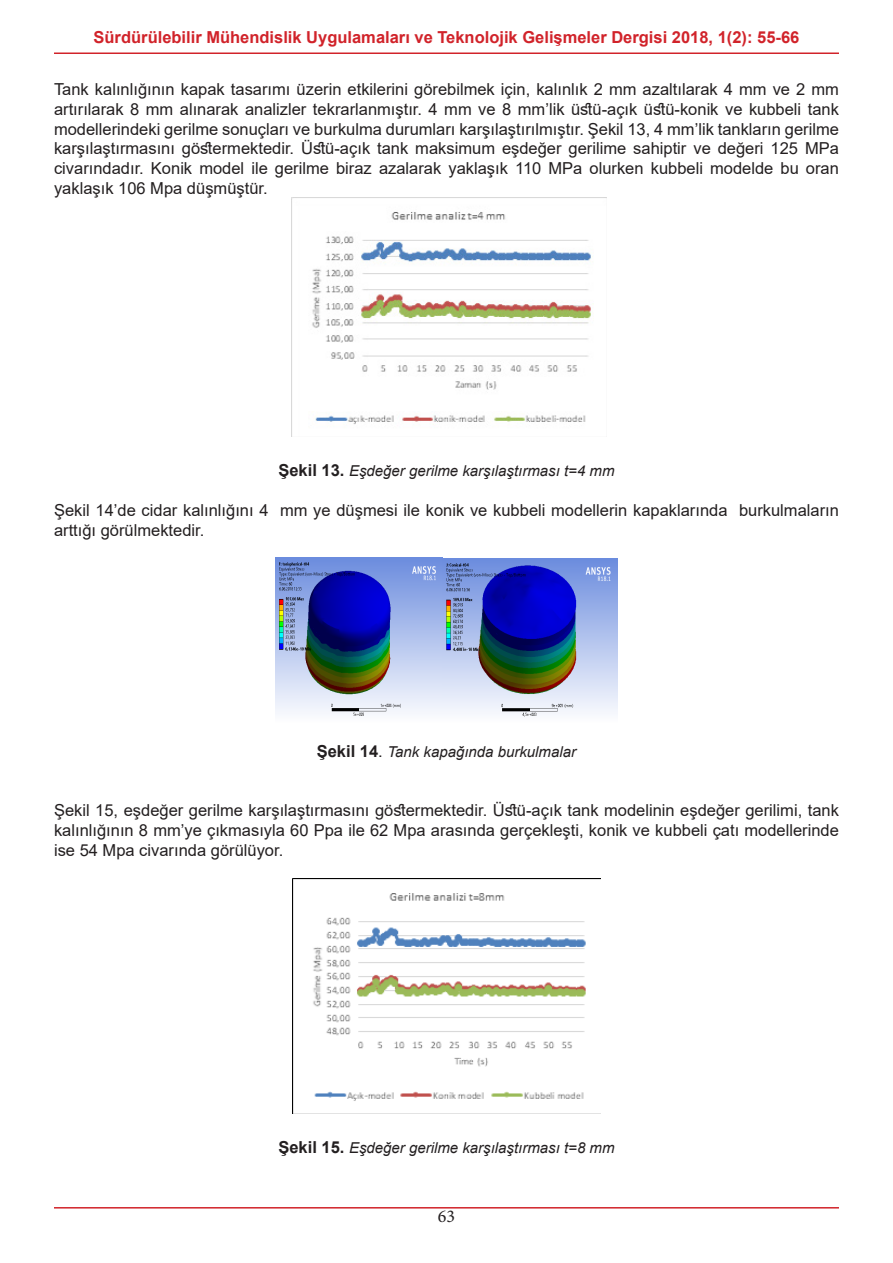
<style>
.page{position:relative;width:893px;height:1263px;background:#fff}
.page>*{position:absolute;margin:0;border:0;box-sizing:border-box;transform-origin:0 0}
.t1{font:18px "Minion Pro";color:#231f20}
.t2{font:16.5px/19.8px "Arial";color:#231f20;text-align:justify}
.t3{font:700 16.5px "Arial";color:#d1232a}
.t4{font:italic 15px "Arial";color:#231f20}
.s1{font-weight:700;font-style:normal;font-size:16.5px}
.s2{font-style:normal;font-size:16.5px}
</style>
<div class="page">
<hr style="left:54px;top:53px;width:785px;height:1px;background:#d1232a">
<hr style="left:54px;top:1207px;width:785px;height:1px;background:#d1232a">
<img style="left:291px;top:197px;width:315px;height:240px">
<img style="left:276px;top:557px;width:166px;height:159px">
<img style="left:442px;top:559px;width:175px;height:158px">
<img style="left:292px;top:879px;width:309px;height:234px">
<p class="t3" style="left:94px;top:25px;width:707px">Sürdürülebilir Mühendislik Uygulamaları ve Teknolojik Gelişmeler Dergisi 2018, 1(2): 55-66</p>
<p class="t2" style="left:54px;top:79px;width:786px">Tank kalınlığının kapak tasarımı üzerin etkilerini görebilmek için, kalınlık 2 mm azaltılarak 4 mm ve 2 mm artırılarak 8 mm alınarak analizler tekrarlanmıştır. 4 mm ve 8 mm’lik üstü-açık üstü-konik ve kubbeli tank modellerindeki gerilme sonuçları ve burkulma durumları karşılaştırılmıştır. Şekil 13, 4 mm’lik tankların gerilme karşılaştırmasını göstermektedir. Üstü-açık tank maksimum eşdeğer gerilime sahiptir ve değeri 125 MPa civarındadır. Konik model ile gerilme biraz azalarak yaklaşık 110 MPa olurken kubbeli modelde bu oran yaklaşık 106 Mpa düşmüştür.</p>
<p class="t4" style="left:278px;top:461px;width:338px"><span class="s1">Şekil 13.</span> Eşdeğer gerilme karşılaştırması t=4 mm</p>
<p class="t2" style="left:54px;top:500px;width:786px">Şekil 14’de cidar kalınlığını 4 mm ye düşmesi ile konik ve kubbeli modellerin kapaklarında burkulmaların arttığı görülmektedir.</p>
<p class="t4" style="left:317px;top:742px;width:261px"><span class="s1">Şekil 14</span><span class="s2">.</span> Tank kapağında burkulmalar</p>
<p class="t2" style="left:54px;top:800px;width:786px">Şekil 15, eşdeğer gerilme karşılaştırmasını göstermektedir. Üstü-açık tank modelinin eşdeğer gerilimi, tank kalınlığının 8 mm’ye çıkmasıyla 60 Ppa ile 62 Mpa arasında gerçekleşti, konik ve kubbeli çatı modellerinde ise 54 Mpa civarında görülüyor.</p>
<p class="t4" style="left:278px;top:1138px;width:338px"><span class="s1">Şekil 15.</span> Eşdeğer gerilme karşılaştırması t=8 mm</p>
<p class="t1" style="left:438px;top:1204px;width:19px">63</p>
</div>
